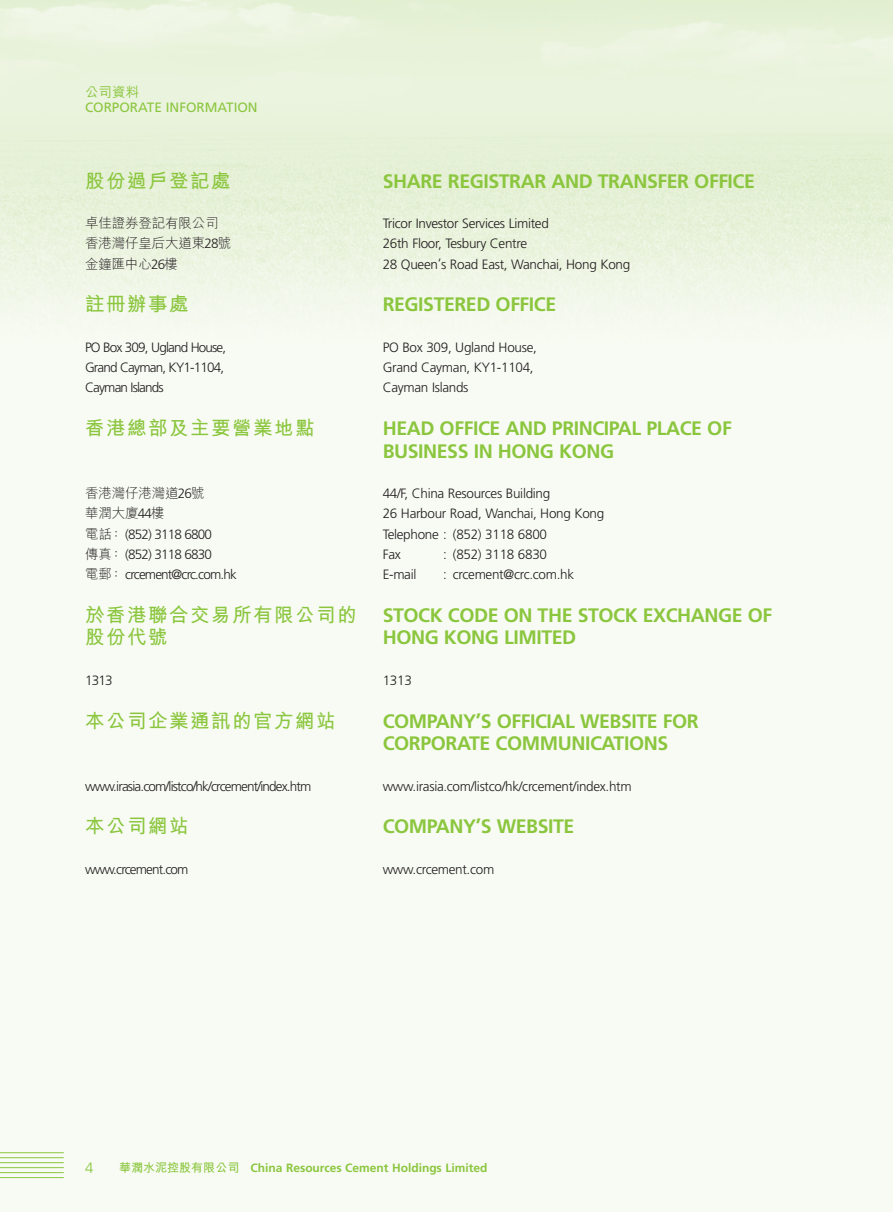
<style>
.page{position:relative;width:893px;height:1212px;background:#fff}
.page>*{position:absolute;margin:0;border:0;box-sizing:border-box;transform-origin:0 0}
.Heading_1{font:700 19.5px/22.5px "Frutiger LT Std";letter-spacing:-.02em;color:#8bc63e}
.C_Heading_1{font:700 19.5px/22.5px "M Hei HK";letter-spacing:.08em;color:#8bc63e}
.t1{font:300 15px "Frutiger LT Std";color:#8bc63e}
.Body_Text{font:300 13.5px "Frutiger LT Std";letter-spacing:-.02em;color:#231f20}
.C_Body_Text{font:300 13.5px "Frutiger LT Std";letter-spacing:-.06em;color:#231f20}
.C_Body_Text-2{font:300 13.5px "M Hei HK";letter-spacing:-.01em;color:#231f20}
.Body_Text-2{font:13.5px "Frutiger LT Std";color:#8bc63e}
.Body_Text-3{font:500 13.5px "M Hei HK";color:#8bc63e}
.t2{font:700 12px "Frutiger LT Std";color:#8bc63e}
.s1{font-family:"Frutiger LT Std"}
.s2{font-family:"M Hei HK"}
</style>
<div class="page">
<hr style="left:0;top:1177px;width:64px;height:1px;background:#8bc63e">
<hr style="left:0;top:1172px;width:64px;height:1px;background:#8bc63e">
<hr style="left:0;top:1167px;width:64px;height:1px;background:#8bc63e">
<hr style="left:0;top:1162px;width:64px;height:1px;background:#8bc63e">
<hr style="left:0;top:1157px;width:64px;height:1px;background:#8bc63e">
<hr style="left:0;top:1152px;width:64px;height:1px;background:#8bc63e">
<p class="Body_Text-3" style="left:85px;top:82px;width:56px">公司資料</p>
<p class="Body_Text-2" style="left:85px;top:100px;width:174px">CORPORATE INFORMATION</p>
<p class="C_Heading_1" style="left:85px;top:167px;width:147px">股份過戶登記處</p>
<p class="C_Body_Text-2" style="left:85px;top:216px;width:135px">卓佳證券登記有限公司</p>
<p class="C_Body_Text-2" style="left:85px;top:236px;width:148px">香港灣仔皇后大道東<span class="s1">28</span>號</p>
<p class="C_Body_Text-2" style="left:85px;top:257px;width:94px">金鐘匯中心<span class="s1">26</span>樓</p>
<p class="C_Heading_1" style="left:85px;top:291px;width:105px">註冊辦事處</p>
<p class="C_Body_Text" style="left:85px;top:339px;width:143px">PO Box 309, Ugland House,</p>
<p class="C_Body_Text" style="left:85px;top:360px;width:141px">Grand Cayman, KY1-1104,</p>
<p class="C_Body_Text" style="left:85px;top:380px;width:80px">Cayman Islands</p>
<p class="C_Heading_1" style="left:85px;top:415px;width:231px">香港總部及主要營業地點</p>
<p class="C_Body_Text-2" style="left:85px;top:486px;width:121px">香港灣仔港灣道<span class="s1">26</span>號</p>
<p class="C_Body_Text-2" style="left:85px;top:506px;width:81px">華潤大廈<span class="s1">44</span>樓</p>
<p class="C_Body_Text" style="left:85px;top:526px;width:128px"><span class="s2">電話：</span> (852) 3118 6800</p>
<p class="C_Body_Text" style="left:85px;top:546px;width:128px"><span class="s2">傳真：</span> (852) 3118 6830</p>
<p class="C_Body_Text" style="left:85px;top:567px;width:153px"><span class="s2">電郵：</span> crcement@crc.com.hk</p>
<p class="C_Heading_1" style="left:85px;top:602px;width:273px">於香港聯合交易所有限公司的股份代號</p>
<p class="C_Body_Text" style="left:85px;top:672px;width:29px">1313</p>
<p class="C_Heading_1" style="left:85px;top:707px;width:252px">本公司企業通訊的官方網站</p>
<p class="C_Body_Text" style="left:85px;top:778px;width:228px">www.irasia.com/listco/hk/crcement/index.htm</p>
<p class="C_Heading_1" style="left:85px;top:813px;width:105px">本公司網站</p>
<p class="C_Body_Text" style="left:85px;top:861px;width:105px">www.crcement.com</p>
<p class="Heading_1" style="left:383px;top:170px;width:374px">SHARE REGISTRAR AND TRANSFER OFFICE</p>
<p class="Body_Text" style="left:383px;top:216px;width:168px">Tricor Investor Services Limited</p>
<p class="Body_Text" style="left:383px;top:236px;width:146px">26th Floor, Tesbury Centre</p>
<p class="Body_Text" style="left:383px;top:256px;width:249px">28 Queen’s Road East, Wanchai, Hong Kong</p>
<p class="Heading_1" style="left:383px;top:293px;width:175px">REGISTERED OFFICE</p>
<p class="Body_Text" style="left:383px;top:339px;width:156px">PO Box 309, Ugland House,</p>
<p class="Body_Text" style="left:383px;top:360px;width:153px">Grand Cayman, KY1-1104,</p>
<p class="Body_Text" style="left:383px;top:380px;width:87px">Cayman Islands</p>
<p class="Heading_1" style="left:383px;top:417px;width:351px">HEAD OFFICE AND PRINCIPAL PLACE OF<br>BUSINESS IN HONG KONG</p>
<p class="Body_Text" style="left:383px;top:486px;width:169px">44/F, China Resources Building</p>
<p class="Body_Text" style="left:383px;top:506px;width:223px">26 Harbour Road, Wanchai, Hong Kong</p>
<p class="Body_Text" style="left:383px;top:526px;width:166px">Telephone : (852) 3118 6800</p>
<p class="Body_Text" style="left:383px;top:546px;width:20px">Fax</p>
<p class="Body_Text" style="left:443px;top:546px;width:106px">: (852) 3118 6830</p>
<p class="Body_Text" style="left:383px;top:567px;width:35px">E-mail</p>
<p class="Body_Text" style="left:443px;top:567px;width:133px">: crcement@crc.com.hk</p>
<p class="Heading_1" style="left:383px;top:604px;width:391px">STOCK CODE ON THE STOCK EXCHANGE OF<br>HONG KONG LIMITED</p>
<p class="Body_Text" style="left:383px;top:672px;width:31px">1313</p>
<p class="Heading_1" style="left:383px;top:710px;width:318px">COMPANY’S OFFICIAL WEBSITE FOR<br>CORPORATE COMMUNICATIONS</p>
<p class="Body_Text" style="left:383px;top:778px;width:251px">www.irasia.com/listco/hk/crcement/index.htm</p>
<p class="Heading_1" style="left:383px;top:815px;width:193px">COMPANY’S WEBSITE</p>
<p class="Body_Text" style="left:383px;top:861px;width:113px">www.crcement.com</p>
<p class="t1" style="left:85px;top:1159px;width:10px">4</p>
<p class="t2" style="left:119px;top:1161px;width:370px"><span class="s2">華潤水泥控股有限公司</span> China Resources Cement Holdings Limited</p>
</div>
